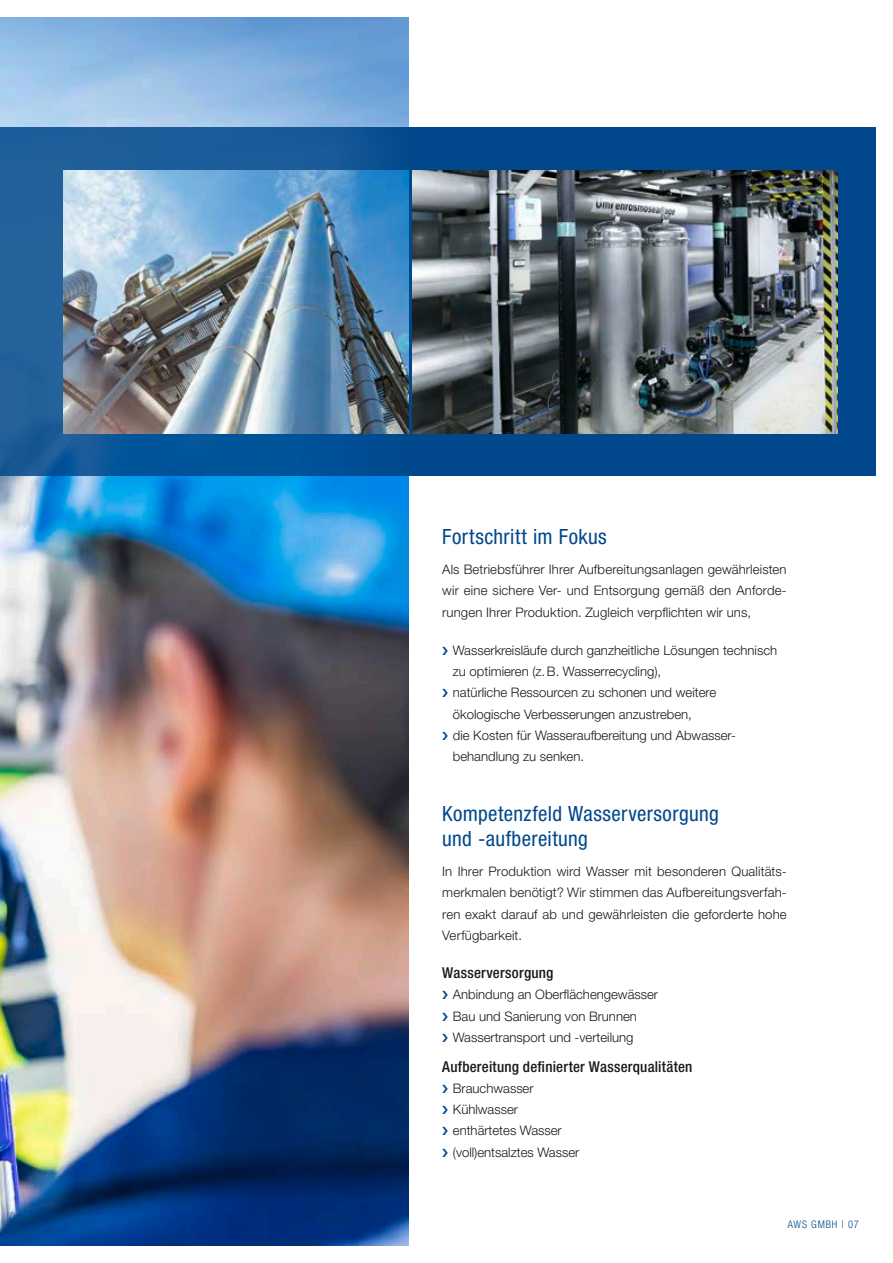
<style>
.page{position:relative;width:893px;height:1263px;background:#fff}
.page>*{position:absolute;margin:0;border:0;box-sizing:border-box;transform-origin:0 0}
.H2-P___GW-Blau{font:condensed 21px/25.5px "Helvetica Neue LT Pro";letter-spacing:.02em;color:#00488b}
.H3-P___schwarz{font:500 condensed 15px "Helvetica Neue LT Pro";letter-spacing:.015em;color:#1a1918}
.B1-P___schwarz{font:300 13.2px/21.3px "Helvetica Neue LT Pro";color:#1a1918}
.t1{font:300 condensed 10.5px "Helvetica Neue LT Pro";letter-spacing:.08em;color:#00488b}
</style>
<div class="page">
<img style="left:0;top:476px;width:408px;height:770px">
<svg style="left:0;top:17px;width:408px;height:111px;background:#88b4e0"></svg>
<svg style="left:0;top:128px;width:302px;height:348px;background:#185c99"></svg>
<div style="left:302px;top:128px;width:574px;height:348px;background:#00488b"></div>
<img style="left:412px;top:170px;width:426px;height:264px">
<img style="left:64px;top:170px;width:344px;height:264px">
<p class="H2-P___GW-Blau" style="left:442px;top:524px;width:166px">Fortschritt im Fokus</p>
<p class="B1-P___schwarz" style="left:442px;top:558px;width:346px;text-align:justify">Als Betriebsführer Ihrer Aufbereitungsanlagen gewährleisten wir eine sichere Ver- und Entsorgung gemäß den Anforde&shy;rungen Ihrer Produktion. Zugleich verpflichten wir uns,</p>
<p class="B1-P___schwarz" style="left:453px;top:639px;width:326px">Wasserkreisläufe durch ganzheitliche Lösungen technisch zu optimieren (z.B. Wasserrecycling),</p>
<p class="B1-P___schwarz" style="left:453px;top:682px;width:265px">natürliche Ressourcen zu schonen und weitere ökologische Verbesserungen anzustreben,</p>
<p class="B1-P___schwarz" style="left:453px;top:724px;width:283px">die Kosten für Wasseraufbereitung und Abwasser&shy;behandlung zu senken.</p>
<p class="H2-P___GW-Blau" style="left:442px;top:800px;width:278px">Kompetenzfeld Wasserversorgung und -aufbereitung</p>
<p class="B1-P___schwarz" style="left:442px;top:860px;width:346px;text-align:justify">In Ihrer Produktion wird Wasser mit besonderen Qualitäts&shy;merkmalen benötigt? Wir stimmen das Aufbereitungsverfah&shy;ren exakt darauf ab und gewährleisten die geforderte hohe Verfügbarkeit.</p>
<p class="H3-P___schwarz" style="left:442px;top:964px;width:113px">Wasserversorgung</p>
<p class="B1-P___schwarz" style="left:453px;top:984px;width:207px">Anbindung an Oberflächengewässer</p>
<p class="B1-P___schwarz" style="left:453px;top:1005px;width:186px">Bau und Sanierung von Brunnen</p>
<p class="B1-P___schwarz" style="left:453px;top:1026px;width:182px">Wassertransport und -verteilung</p>
<p class="H3-P___schwarz" style="left:442px;top:1057px;width:252px">Aufbereitung definierter Wasserqualitäten</p>
<p class="B1-P___schwarz" style="left:453px;top:1077px;width:82px">Brauchwasser</p>
<p class="B1-P___schwarz" style="left:453px;top:1098px;width:67px">Kühlwasser</p>
<p class="B1-P___schwarz" style="left:453px;top:1120px;width:110px">enthärtetes Wasser</p>
<p class="B1-P___schwarz" style="left:453px;top:1141px;width:128px">(voll)entsalztes Wasser</p>
<p class="t1" style="left:788px;top:1218px;width:73px">AWS GMBH | 07</p>
</div>
